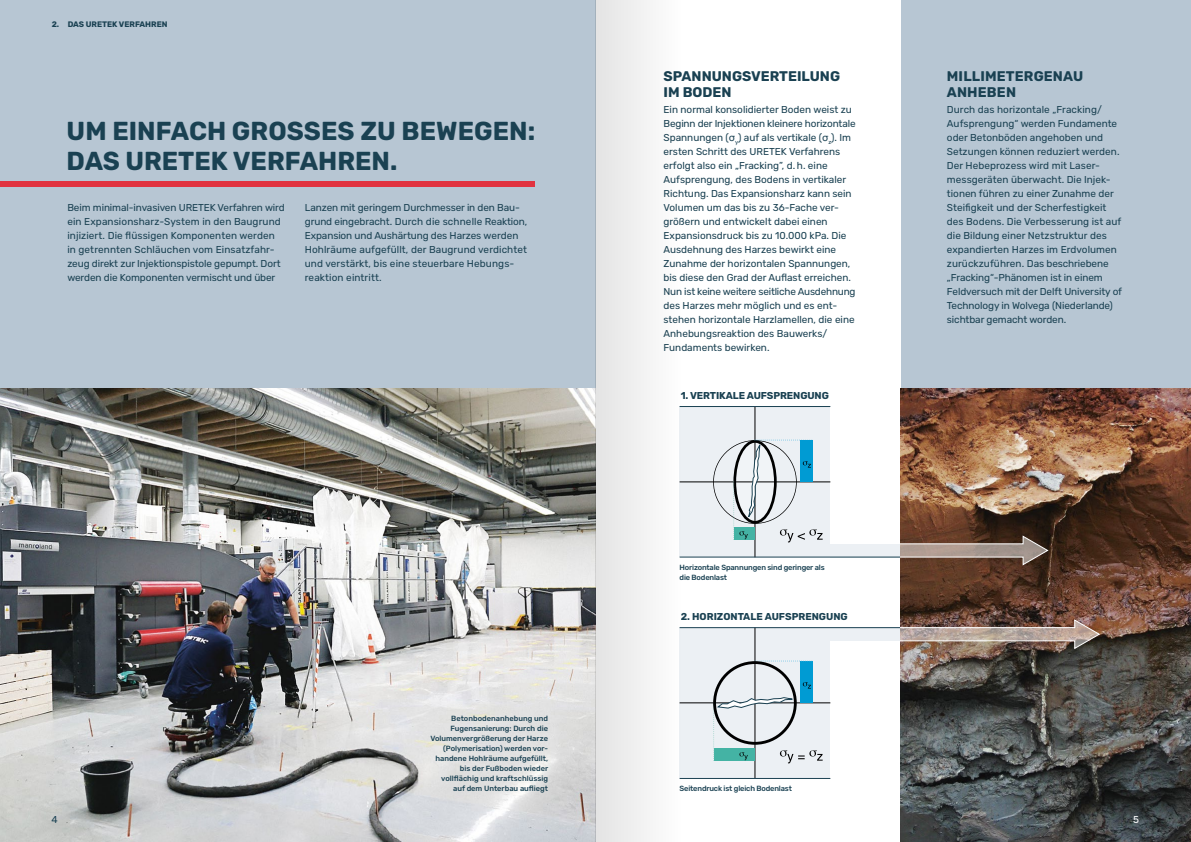
<style>
.page{position:relative;width:1191px;height:842px;background:#fff}
.page>*{position:absolute;margin:0;border:0;box-sizing:border-box;transform-origin:0 0}
.t1{font:700 26px/30px "Rubik";color:#1a4152}
.t2{font:700 14px/16px "Rubik";color:#1a4152}
.t3{font:10px/14px "Rubik";color:#1a4152}
.t4{font:700 10px "Rubik";letter-spacing:-.01em;color:#1a4152}
.t5{font:10px "Rubik";color:#fff}
.t6{font:700 8px "Rubik";letter-spacing:-.005em;color:#1a4152}
.t7{font:500 7.5px/10px "Rubik";color:#1a4152;text-align:right}
.t8{font:500 7.5px/10px "Rubik";letter-spacing:-.02em;color:#1a4152}
.s1{font-family:"Helvetica"}
</style>
<div class="page">
<div style="left:900px;top:0;width:291px;height:842px;background:#b7c6d3"></div>
<div style="left:679px;top:406px;width:151px;height:151px;background:#ecf0f4"></div>
<div style="left:830px;top:544px;width:82px;height:13px;background:#ecf0f4"></div>
<hr style="left:754px;top:406px;width:1px;height:151px;background:#000">
<hr style="left:679px;top:481px;width:151px;height:1px;background:#000">
<hr style="left:679px;top:406px;width:151px;height:1px;background:#1a4152">
<hr style="left:679px;top:557px;width:232px;height:1px;background:#1a4152">
<svg style="left:713px;top:440px;width:109px;height:102px"></svg>
<div style="left:679px;top:627px;width:151px;height:151px;background:#ecf0f4"></div>
<hr style="left:754px;top:627px;width:1px;height:151px;background:#000">
<hr style="left:679px;top:702px;width:151px;height:1px;background:#000">
<div style="left:830px;top:628px;width:81px;height:13px;background:#ecf0f4"></div>
<hr style="left:679px;top:627px;width:232px;height:1px;background:#1a4152">
<hr style="left:679px;top:778px;width:151px;height:1px;background:#1a4152">
<svg style="left:713px;top:661px;width:109px;height:102px"></svg>
<div style="left:0;top:0;width:595px;height:842px;background:#b7c6d3"></div>
<img style="left:0;top:388px;width:595px;height:454px">
<img style="left:900px;top:388px;width:291px;height:454px">
<img style="left:900px;top:619px;width:199px;height:30px">
<svg style="left:900px;top:536px;width:148px;height:29px;background:#836c5f"></svg>
<div style="left:0;top:181px;width:534px;height:5px;background:#e1323f"></div>
<div style="left:595px;top:0;width:85px;height:842px;background:#f1f1f1"></div>
<p class="t6" style="left:52px;top:20px;width:117px">2. DAS URETEK VERFAHREN</p>
<h1 class="t1" style="left:67px;top:116px;width:470px">UM EINFACH GROSSES ZU BEWEGEN:<br>DAS URETEK VERFAHREN.</h1>
<p class="t3" style="left:67px;top:200px;width:219px">Beim minimal-invasiven URETEK Verfahren wird ein Expansionsharz-System in den Baugrund injiziert. Die flüssigen Komponenten werden in getrennten Schläuchen vom Einsatzfahr&shy;zeug direkt zur Injektionspistole gepumpt. Dort werden die Komponenten vermischt und über</p>
<p class="t3" style="left:305px;top:200px;width:224px">Lanzen mit geringem Durchmesser in den Bau&shy;grund eingebracht. Durch die schnelle Reaktion, Expansion und Aushärtung des Harzes werden Hohlräume aufgefüllt, der Baugrund verdichtet und verstärkt, bis eine steuerbare Hebungs&shy;reaktion eintritt.</p>
<p class="t3" style="left:52px;top:813px;width:8px">4</p>
<p class="t7" style="left:430px;top:713px;width:119px">Betonbodenanhebung und<br>Fugensanierung: Durch die<br>Volumenvergrößerung der Harze (Polymerisation) werden vor&shy;handene Hohlräume aufgefüllt, bis der Fußboden wieder vollflächig und kraftschlüssig auf dem Unterbau aufliegt</p>
<h2 class="t2" style="left:663px;top:69px;width:178px">SPANNUNGSVERTEILUNG<br>IM BODEN</h2>
<p class="t3" style="left:663px;top:103px;width:194px">Ein normal konsolidierter Boden weist zu Beginn der Injektionen kleinere horizontale Spannungen (<span class="s1">σ</span><sub>y</sub>) auf als vertikale (<span class="s1">σ</span><sub>z</sub>). Im ersten Schritt des URETEK Verfahrens erfolgt also ein „Fracking”, d. h. eine Aufsprengung, des Bodens in vertikaler Richtung. Das Expansionsharz kann sein Volumen um das bis zu 36-Fache ver&shy;größern und entwickelt dabei einen Expansionsdruck bis zu 10.000 kPa. Die Ausdehnung des Harzes bewirkt eine Zunahme der horizontalen Spannungen, bis diese den Grad der Auflast erreichen.<br>Nun ist keine weitere seitliche Ausdehnung des Harzes mehr möglich und es ent&shy;stehen horizontale Harzlamellen, die eine Anhebungsreaktion des Bauwerks/ Fundaments bewirken.</p>
<p class="t4" style="left:680px;top:390px;width:150px">1. VERTIKALE AUFSPRENGUNG</p>
<p class="t8" style="left:679px;top:562px;width:147px">Horizontale Spannungen sind geringer als die Bodenlast</p>
<p class="t4" style="left:680px;top:611px;width:169px">2. HORIZONTALE AUFSPRENGUNG</p>
<p class="t8" style="left:679px;top:783px;width:114px">Seitendruck ist gleich Bodenlast</p>
<h2 class="t2" style="left:947px;top:69px;width:138px">MILLIMETERGENAU<br>ANHEBEN</h2>
<p class="t3" style="left:947px;top:103px;width:177px">Durch das horizontale „Fracking/ Aufsprengung“ werden Fundamente oder Betonböden angehoben und Setzungen können reduziert werden.<br>Der Hebeprozess wird mit Laser&shy;messgeräten überwacht. Die Injek&shy;tionen führen zu einer Zunahme der Steifigkeit und der Scherfestigkeit des Bodens. Die Verbesserung ist auf die Bildung einer Netzstruktur des expandierten Harzes im Erdvolumen zurückzuführen. Das beschriebene „Fracking“-Phänomen ist in einem Feldversuch mit der Delft University of Technology in Wolvega (Niederlande) sichtbar gemacht worden.</p>
<p class="t5" style="left:1133px;top:814px;width:7px">5</p>
</div>
